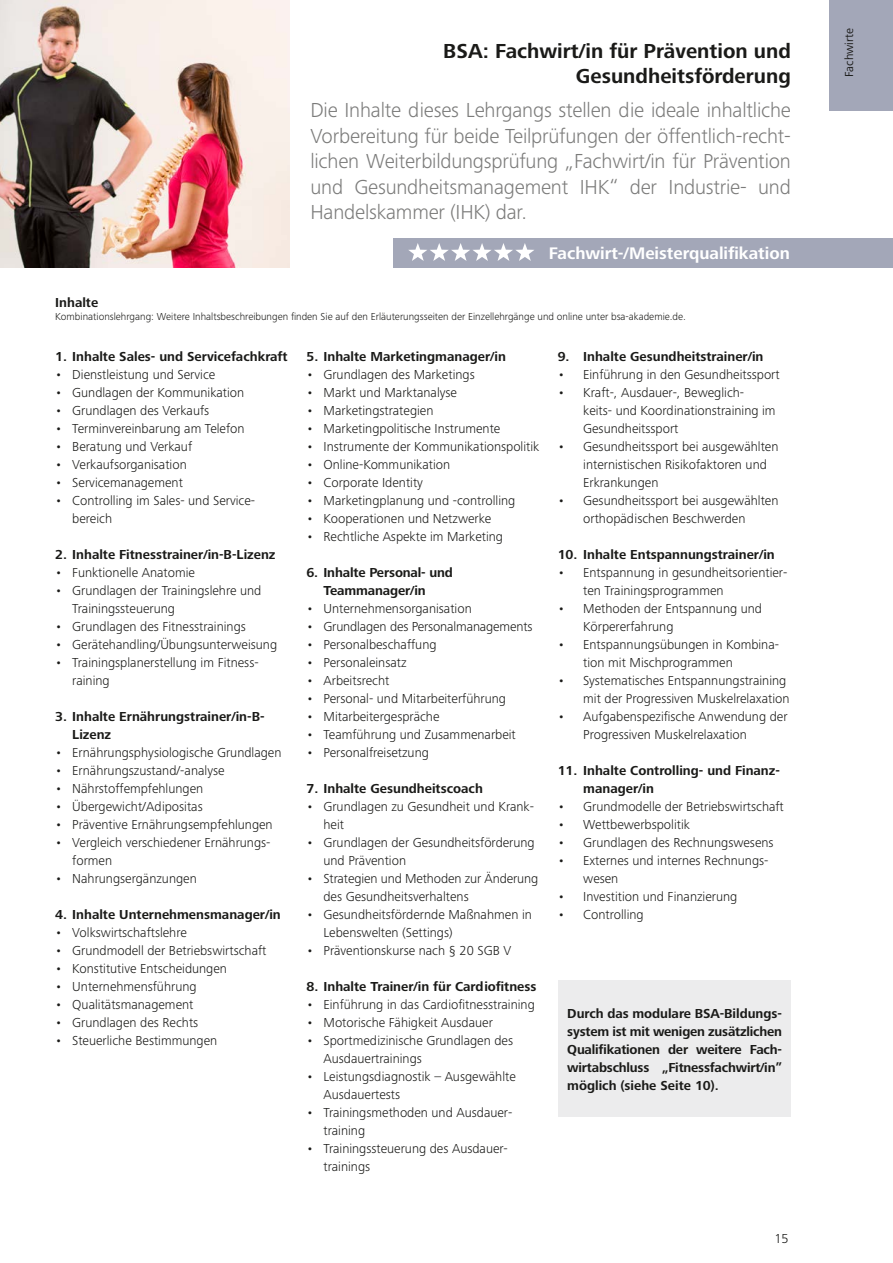
<style>
.page{position:relative;width:893px;height:1263px;background:#fff}
.page>*{position:absolute;margin:0;border:0;box-sizing:border-box;transform-origin:0 0}
.t1{font:300 21px/25.5px "Frutiger Next Pro";letter-spacing:-.01em;color:#7b7b7a;text-align:justify}
.t2{font:700 21px/25.2px "Frutiger Next Pro";color:#1a1a18;text-align:right}
.t3{font:700 17.4px "Frutiger Next Pro";color:#fff}
.t4{font:300 13.5px/18px "Frutiger Next Pro";color:#1a1a18}
.t5{font:700 13.5px/18px "Frutiger Next Pro";color:#1a1a18}
.t6{font:12px "Frutiger Next Pro";color:#1a1a18}
.t7{font:300 10.5px "Frutiger Next Pro";color:#1a1a18}
</style>
<div class="page">
<div style="left:829px;top:0;width:64px;height:111px;background:#a3a7b8"></div>
<img style="left:0;top:0;width:289px;height:268px">
<div style="left:558px;top:981px;width:232px;height:136px;background:#ececed"></div>
<div style="left:393px;top:238px;width:500px;height:30px;background:#a3a7b8"></div>
<svg style="left:409px;top:243px;width:125px;height:18px"></svg>
<h1 class="t2" style="left:443px;top:38px;width:349px">BSA: Fachwirt/in für Prävention und<br>Gesundheitsförderung</h1>
<p class="t5" style="left:55px;top:294px;width:45px">Inhalte</p>
<p class="t1" style="left:310px;top:97px;width:482px">Die Inhalte dieses Lehrgangs stellen die ideale inhaltliche Vorbereitung für beide Teilprüfungen der öffentlich-recht&shy;lichen Weiterbildungsprüfung „Fachwirt/in für Prävention und Gesundheitsmanagement IHK“ der Industrie- und Handelskammer (IHK) dar.</p>
<p class="t3" style="left:549px;top:243px;width:243px">Fachwirt-/Meisterqualifikation</p>
<p class="t7" style="left:55px;top:311px;width:632px">Kombinationslehrgang: Weitere Inhaltsbeschreibungen finden Sie auf den Erläuterungsseiten der Einzellehrgänge und online unter bsa-akademie.de.</p>
<p class="t5" style="left:55px;top:348px;width:234px">1. Inhalte Sales- und Servicefachkraft</p>
<p class="t4" style="left:55px;top:366px;width:162px">• Dienstleistung und Service</p>
<p class="t4" style="left:55px;top:384px;width:191px">• Gundlagen der Kommunikation</p>
<p class="t4" style="left:55px;top:402px;width:155px">• Grundlagen des Verkaufs</p>
<p class="t4" style="left:55px;top:420px;width:191px">• Terminvereinbarung am Telefon</p>
<p class="t4" style="left:55px;top:438px;width:138px">• Beratung und Verkauf</p>
<p class="t4" style="left:55px;top:456px;width:133px">• Verkaufsorganisation</p>
<p class="t4" style="left:55px;top:474px;width:129px">• Servicemanagement</p>
<p class="t4" style="left:72px;top:492px;width:183px;text-indent:-17px">• Controlling im Sales- und Service&shy;bereich</p>
<p class="t5" style="left:55px;top:546px;width:222px">2. Inhalte Fitnesstrainer/in-B-Lizenz</p>
<p class="t4" style="left:55px;top:564px;width:141px">• Funktionelle Anatomie</p>
<p class="t4" style="left:72px;top:582px;width:191px;text-indent:-17px">• Grundlagen der Trainingslehre und<br>Trainingssteuerung</p>
<p class="t4" style="left:55px;top:618px;width:192px">• Grundlagen des Fitnesstrainings</p>
<p class="t4" style="left:55px;top:636px;width:223px">• Gerätehandling/Übungsunterweisung</p>
<p class="t4" style="left:72px;top:654px;width:187px;text-indent:-17px">• Trainingsplanerstellung im Fitness&shy;raining</p>
<p class="t5" style="left:72px;top:708px;width:194px;text-indent:-17px">3. Inhalte Ernährungstrainer/in-B-<br>Lizenz</p>
<p class="t4" style="left:55px;top:744px;width:228px">• Ernährungsphysiologische Grundlagen</p>
<p class="t4" style="left:55px;top:762px;width:171px">• Ernährungszustand/-analyse</p>
<p class="t4" style="left:55px;top:780px;width:150px">• Nährstoffempfehlungen</p>
<p class="t4" style="left:55px;top:798px;width:149px">• Übergewicht/Adipositas</p>
<p class="t4" style="left:55px;top:816px;width:219px">• Präventive Ernährungsempfehlungen</p>
<p class="t4" style="left:72px;top:834px;width:199px;text-indent:-17px">• Vergleich verschiedener Ernährungs&shy;formen</p>
<p class="t4" style="left:55px;top:870px;width:143px">• Nahrungsergänzungen</p>
<p class="t5" style="left:55px;top:906px;width:227px">4. Inhalte Unternehmensmanager/in</p>
<p class="t4" style="left:55px;top:924px;width:133px">• Volkswirtschaftslehre</p>
<p class="t4" style="left:55px;top:942px;width:213px">• Grundmodell der Betriebswirtschaft</p>
<p class="t4" style="left:55px;top:960px;width:173px">• Konstitutive Entscheidungen</p>
<p class="t4" style="left:55px;top:978px;width:143px">• Unternehmensführung</p>
<p class="t4" style="left:55px;top:996px;width:140px">• Qualitätsmanagement</p>
<p class="t4" style="left:55px;top:1014px;width:144px">• Grundlagen des Rechts</p>
<p class="t4" style="left:55px;top:1032px;width:164px">• Steuerliche Bestimmungen</p>
<p class="t5" style="left:306px;top:348px;width:201px">5. Inhalte Marketingmanager/in</p>
<p class="t4" style="left:306px;top:366px;width:170px">• Grundlagen des Marketings</p>
<p class="t4" style="left:306px;top:384px;width:152px">• Markt und Marktanalyse</p>
<p class="t4" style="left:306px;top:402px;width:128px">• Marketingstrategien</p>
<p class="t4" style="left:306px;top:420px;width:195px">• Marketingpolitische Instrumente</p>
<p class="t4" style="left:306px;top:438px;width:234px">• Instrumente der Kommunikationspolitik</p>
<p class="t4" style="left:306px;top:456px;width:145px">• Online-Kommunikation</p>
<p class="t4" style="left:306px;top:474px;width:118px">• Corporate Identity</p>
<p class="t4" style="left:306px;top:492px;width:210px">• Marketingplanung und -controlling</p>
<p class="t4" style="left:306px;top:510px;width:186px">• Kooperationen und Netzwerke</p>
<p class="t4" style="left:306px;top:528px;width:198px">• Rechtliche Aspekte im Marketing</p>
<p class="t5" style="left:323px;top:564px;width:131px;text-indent:-17px">6. Inhalte Personal- und<br>Teammanager/in</p>
<p class="t4" style="left:306px;top:600px;width:167px">• Unternehmensorganisation</p>
<p class="t4" style="left:306px;top:618px;width:228px">• Grundlagen des Personalmanagements</p>
<p class="t4" style="left:306px;top:636px;width:132px">• Personalbeschaffung</p>
<p class="t4" style="left:306px;top:654px;width:102px">• Personaleinsatz</p>
<p class="t4" style="left:306px;top:672px;width:84px">• Arbeitsrecht</p>
<p class="t4" style="left:306px;top:690px;width:201px">• Personal- und Mitarbeiterführung</p>
<p class="t4" style="left:306px;top:708px;width:135px">• Mitarbeitergespräche</p>
<p class="t4" style="left:306px;top:726px;width:211px">• Teamführung und Zusammenarbeit</p>
<p class="t4" style="left:306px;top:744px;width:124px">• Personalfreisetzung</p>
<p class="t5" style="left:306px;top:780px;width:178px">7. Inhalte Gesundheitscoach</p>
<p class="t4" style="left:323px;top:798px;width:212px;text-indent:-17px">• Grundlagen zu Gesundheit und Krank&shy;heit</p>
<p class="t4" style="left:323px;top:834px;width:213px;text-indent:-17px">• Grundlagen der Gesundheitsförderung und Prävention</p>
<p class="t4" style="left:323px;top:870px;width:216px;text-indent:-17px">• Strategien und Methoden zur Änderung des Gesundheitsverhaltens</p>
<p class="t4" style="left:323px;top:906px;width:210px;text-indent:-17px">• Gesundheitsfördernde Maßnahmen in<br>Lebenswelten (Settings)</p>
<p class="t4" style="left:306px;top:942px;width:206px">• Präventionskurse nach § 20 SGB V</p>
<p class="t5" style="left:306px;top:978px;width:232px">8. Inhalte Trainer/in für Cardiofitness</p>
<p class="t4" style="left:306px;top:996px;width:230px">• Einführung in das Cardiofitnesstraining</p>
<p class="t4" style="left:306px;top:1014px;width:188px">• Motorische Fähigkeit Ausdauer</p>
<p class="t4" style="left:323px;top:1032px;width:191px;text-indent:-17px">• Sportmedizinische Grundlagen des<br>Ausdauertrainings</p>
<p class="t4" style="left:323px;top:1068px;width:194px;text-indent:-17px">• Leistungsdiagnostik – Ausgewählte<br>Ausdauertests</p>
<p class="t4" style="left:323px;top:1104px;width:190px;text-indent:-17px">• Trainingsmethoden und Ausdauer&shy;training</p>
<p class="t4" style="left:323px;top:1140px;width:185px;text-indent:-17px">• Trainingssteuerung des Ausdauer&shy;trainings</p>
<p class="t5" style="left:558px;top:348px;width:207px">9. Inhalte Gesundheitstrainer/in</p>
<p class="t4" style="left:558px;top:366px;width:224px">• Einführung in den Gesundheitssport</p>
<p class="t4" style="left:583px;top:384px;width:194px;text-indent:-26px">• Kraft-, Ausdauer-, Beweglich&shy;keits- und Koordinationstraining im<br>Gesundheitssport</p>
<p class="t4" style="left:583px;top:438px;width:197px;text-indent:-26px">• Gesundheitssport bei ausgewählten internistischen Risikofaktoren und<br>Erkrankungen</p>
<p class="t4" style="left:558px;top:492px;width:222px;text-align:center">• Gesundheitssport bei ausgewählten orthopädischen Beschwerden</p>
<p class="t5" style="left:558px;top:546px;width:219px">10. Inhalte Entspannungstrainer/in</p>
<p class="t4" style="left:583px;top:564px;width:206px;text-indent:-26px">• Entspannung in gesundheitsorientier&shy;ten Trainingsprogrammen</p>
<p class="t4" style="left:583px;top:600px;width:180px;text-indent:-26px">• Methoden der Entspannung und<br>Körpererfahrung</p>
<p class="t4" style="left:583px;top:636px;width:197px;text-indent:-26px">• Entspannungsübungen in Kombina&shy;tion mit Mischprogrammen</p>
<p class="t4" style="left:558px;top:671px;width:233px;text-align:right">• Systematisches Entspannungstraining mit der Progressiven Muskelrelaxation</p>
<p class="t4" style="left:583px;top:707px;width:206px;text-indent:-26px">• Aufgabenspezifische Anwendung der<br>Progressiven Muskelrelaxation</p>
<p class="t5" style="left:583px;top:761px;width:198px;text-indent:-26px">11. Inhalte Controlling- und Finanz&shy;manager/in</p>
<p class="t4" style="left:558px;top:797px;width:228px">• Grundmodelle der Betriebswirtschaft</p>
<p class="t4" style="left:558px;top:815px;width:134px">• Wettbewerbspolitik</p>
<p class="t4" style="left:558px;top:833px;width:217px">• Grundlagen des Rechnungswesens</p>
<p class="t4" style="left:583px;top:851px;width:187px;text-indent:-26px">• Externes und internes Rechnungs&shy;wesen</p>
<p class="t4" style="left:558px;top:887px;width:181px">• Investition und Finanzierung</p>
<p class="t4" style="left:558px;top:905px;width:87px">• Controlling</p>
<p class="t5" style="left:567px;top:1004px;width:216px;text-align:justify">Durch das modulare BSA-Bildungs&shy;system ist mit wenigen zusätzlichen Qualifikationen der weitere Fach&shy;wirtabschluss „Fitnessfachwirt/in” möglich (siehe Seite 10).</p>
<p class="t4" style="left:774px;top:1229px;width:16px">15</p>
<p class="t6" style="left:842px;top:77px;width:50px;rotate:-90deg">Fachwirte</p>
</div>
